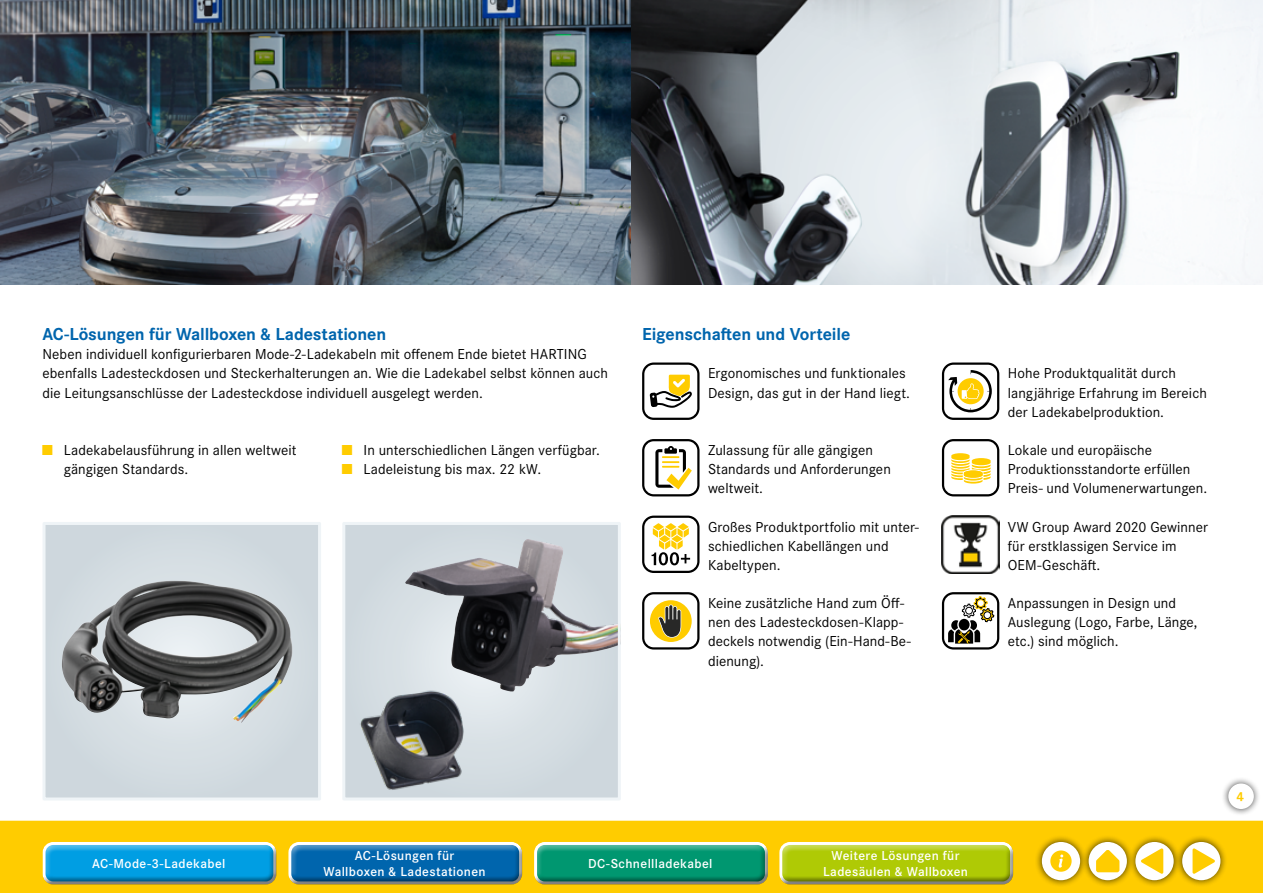
<style>
.page{position:relative;width:1263px;height:893px;background:#fff}
.page>*{position:absolute;margin:0;border:0;box-sizing:border-box;transform-origin:0 0}
.CD_HARTING___Subline{font:700 18px "Corporate S Pro";letter-spacing:-.005em;color:#0065ad}
.CD_HARTING_-_Copy{font:15px/19.2px "Corporate S Pro";letter-spacing:.005em;color:#000}
.CD_HARTING___Subline-2{font:15px/19.2px "Corporate S Pro";letter-spacing:.005em;color:#000}
.t1{font:600 13.5px/16.2px "Corporate S Pro";letter-spacing:.025em;color:#fff;text-align:center}
.t2{font:700 13.5px "Corporate S Pro";color:#fc0}
.s1{color:#fc0}
</style>
<div class="page">
<div style="left:0;top:821px;width:1263px;height:72px;background:#fc0"></div>
<div style="left:1221px;top:776px;width:40px;height:40px;background:#000;opacity:.75"></div>
<div style="left:1228px;top:783px;width:26px;height:26px;background:#fff;border-radius:50%"></div>
<img style="left:0;top:0;width:1263px;height:285px">
<div style="left:33px;top:833px;width:249px;height:51px;background:#fc0"></div>
<div style="left:37px;top:842px;width:248px;height:51px;background:#000;opacity:.5"></div>
<div style="left:279px;top:833px;width:249px;height:51px;background:#fc0"></div>
<div style="left:283px;top:842px;width:248px;height:51px;background:#000;opacity:.5"></div>
<div style="left:525px;top:833px;width:248px;height:51px;background:#fc0"></div>
<div style="left:529px;top:842px;width:248px;height:51px;background:#000;opacity:.5"></div>
<div style="left:770px;top:833px;width:249px;height:51px;background:#fc0"></div>
<div style="left:774px;top:842px;width:248px;height:51px;background:#000;opacity:.5"></div>
<div style="left:1081px;top:835px;width:53px;height:53px;background:#000;opacity:.75"></div>
<div style="left:1089px;top:842px;width:38px;height:38px;background:#fff;border-radius:50%"></div>
<svg style="left:1096px;top:850px;width:23px;height:22px"></svg>
<div style="left:1035px;top:835px;width:53px;height:53px;background:#000;opacity:.75"></div>
<div style="left:1042px;top:842px;width:38px;height:38px;background:#fff;border-radius:50%"></div>
<svg style="left:1050px;top:850px;width:21px;height:22px"></svg>
<div style="left:1174px;top:834px;width:53px;height:53px;background:#000;opacity:.75"></div>
<div style="left:1182px;top:842px;width:38px;height:38px;background:#fff;border-radius:50%"></div>
<svg style="left:1192px;top:848px;width:23px;height:26px"></svg>
<div style="left:1128px;top:835px;width:53px;height:53px;background:#000;opacity:.75"></div>
<div style="left:1135px;top:842px;width:39px;height:38px;background:#fff;border-radius:50%"></div>
<svg style="left:1141px;top:848px;width:22px;height:26px"></svg>
<div style="left:44px;top:523px;width:276px;height:276px;background:#d0d9df"></div>
<img style="left:62px;top:581px;width:231px;height:142px">
<div style="left:43px;top:522px;width:278px;height:278px;border:3px solid #eff4f7"></div>
<div style="left:344px;top:523px;width:275px;height:276px;background:linear-gradient(to bottom,#d0d9df,#d5dde2)"></div>
<img style="left:405px;top:539px;width:212px;height:152px">
<div style="left:342px;top:522px;width:279px;height:278px;border:3px solid #eff4f7"></div>
<img style="left:353px;top:685px;width:119px;height:108px">
<svg style="left:642px;top:592px;width:57px;height:57px"></svg>
<svg style="left:642px;top:362px;width:57px;height:58px"></svg>
<svg style="left:642px;top:439px;width:57px;height:57px"></svg>
<svg style="left:642px;top:516px;width:57px;height:57px"></svg>
<svg style="left:942px;top:362px;width:57px;height:58px"></svg>
<svg style="left:942px;top:439px;width:57px;height:57px"></svg>
<svg style="left:942px;top:592px;width:57px;height:57px"></svg>
<img style="left:942px;top:516px;width:57px;height:57px">
<p class="CD_HARTING___Subline" style="left:43px;top:320px;width:345px">AC-Lösungen für Wallboxen &amp; Ladestationen</p>
<p class="CD_HARTING_-_Copy" style="left:43px;top:344px;width:567px">Neben individuell konfigurierbaren Mode-2-Ladekabeln mit offenem Ende bietet HARTING ebenfalls Ladesteckdosen und Steckerhalterungen an. Wie die Ladekabel selbst können auch die Leitungsanschlüsse der Ladesteckdose individuell ausgelegt werden.</p>
<p class="CD_HARTING_-_Copy" style="left:64px;top:439px;width:234px;text-indent:-21px"><span class="s1">■</span> Ladekabelausführung in allen weltweit gängigen Standards.</p>
<p class="CD_HARTING_-_Copy" style="left:342px;top:439px;width:259px"><span class="s1">■</span> In unterschiedlichen Längen verfügbar.</p>
<p class="CD_HARTING_-_Copy" style="left:342px;top:458px;width:201px"><span class="s1">■</span> Ladeleistung bis max. 22 kW.</p>
<p class="CD_HARTING___Subline" style="left:642px;top:320px;width:210px">Eigenschaften und Vorteile</p>
<p class="CD_HARTING___Subline-2" style="left:708px;top:363px;width:204px">Ergonomisches und funktionales<br>Design, das gut in der Hand liegt.</p>
<p class="CD_HARTING_-_Copy" style="left:708px;top:439px;width:184px">Zulassung für alle gängigen<br>Standards und Anforderungen weltweit.</p>
<p class="CD_HARTING_-_Copy" style="left:708px;top:516px;width:212px">Großes Produktportfolio mit unter&shy;schiedlichen Kabellängen und<br>Kabeltypen.</p>
<p class="CD_HARTING_-_Copy" style="left:708px;top:592px;width:204px">Keine zusätzliche Hand zum Öff&shy;nen des Ladesteckdosen-Klapp&shy;deckels notwendig (Ein-Hand-Be&shy;dienung).</p>
<p class="CD_HARTING_-_Copy" style="left:1008px;top:363px;width:201px">Hohe Produktqualität durch langjährige Erfahrung im Bereich der Ladekabelproduktion.</p>
<p class="CD_HARTING_-_Copy" style="left:1008px;top:439px;width:201px">Lokale und europäische<br>Produktionsstandorte erfüllen<br>Preis- und Volumenerwartungen.</p>
<p class="CD_HARTING_-_Copy" style="left:1008px;top:516px;width:202px">VW Group Award 2020 Gewinner für erstklassigen Service im<br>OEM-Geschäft.</p>
<p class="CD_HARTING_-_Copy" style="left:1008px;top:592px;width:191px">Anpassungen in Design und<br>Auslegung (Logo, Farbe, Länge, etc.) sind möglich.</p>
<p class="t1" style="left:92px;top:854px;width:135px">AC-Mode-3-Ladekabel</p>
<p class="t1" style="left:323px;top:846px;width:164px">AC-Lösungen für<br>Wallboxen &amp; Ladestationen</p>
<p class="t1" style="left:588px;top:854px;width:126px">DC-Schnellladekabel</p>
<p class="t1" style="left:823px;top:846px;width:146px">Weitere Lösungen für<br>Ladesäulen &amp; Wallboxen</p>
<p class="t2" style="left:1236px;top:786px;width:9px">4</p>
</div>
